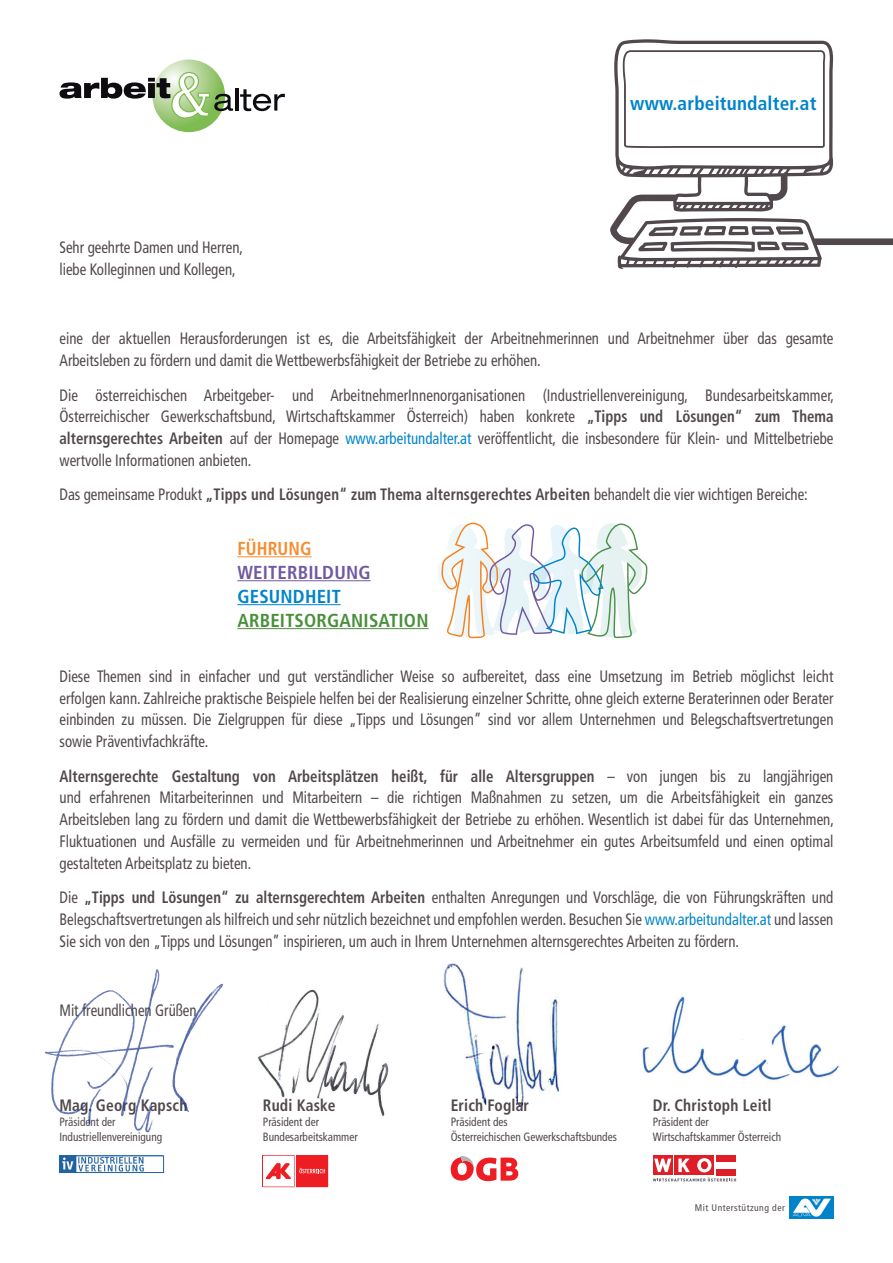
<style>
.page{position:relative;width:893px;height:1263px;background:#fff}
.page>*{position:absolute;margin:0;border:0;box-sizing:border-box;transform-origin:0 0}
.t1{font:700 condensed 19.2px "Frutiger LT Std";letter-spacing:.01em;color:#0084ca}
.t2{font:700 condensed 18.75px "Frutiger LT Std";letter-spacing:.01em;color:#49903b}
.t3{font:700 condensed 18.75px "Frutiger LT Std";letter-spacing:.01em;color:#7159a1}
.t4{font:700 condensed 18.75px "Frutiger LT Std";letter-spacing:.01em;color:#0084ca}
.t5{font:700 condensed 18.75px "Frutiger LT Std";letter-spacing:.01em;color:#f68c32;scale:.94 1}
.t6{font:condensed 16.5px/21.8px "Frutiger LT Std";color:#51484d;text-align:justify;scale:.9 1}
.t7{font:700 condensed 16.5px "Frutiger LT Std";letter-spacing:.01em;color:#51484d;scale:.94 1}
.t8{font:condensed 12px/15px "Frutiger LT Std";color:#51484d;scale:.94 1}
.t9{font:condensed 9.6px "Frutiger LT Std";letter-spacing:.05em;color:#51484d}
.s1{font-weight:700}
.s2{color:#0084ca}
</style>
<div class="page">
<img style="left:258px;top:989px;width:131px;height:127px">
<img style="left:443px;top:963px;width:117px;height:145px">
<svg style="left:152px;top:60px;width:73px;height:72px"></svg>
<hr style="left:235px;top:88px;width:3px;height:23px;background:#0e0b11">
<svg style="left:240px;top:89px;width:45px;height:22px"></svg>
<svg style="left:60px;top:71px;width:173px;height:49px"></svg>
<svg style="left:610px;top:39px;width:283px;height:230px"></svg>
<svg style="left:622px;top:49px;width:204px;height:100px"></svg>
<svg style="left:618px;top:221px;width:202px;height:45px"></svg>
<svg style="left:438px;top:523px;width:210px;height:115px"></svg>
<hr style="left:237px;top:556px;width:75px;height:1px;background:#f68c32">
<hr style="left:237px;top:580px;width:134px;height:1px;background:#7159a1">
<hr style="left:237px;top:604px;width:104px;height:1px;background:#0084ca">
<hr style="left:237px;top:628px;width:191px;height:1px;background:#49903b">
<img style="left:789px;top:1196px;width:44px;height:22px">
<div style="left:716px;top:1155px;width:20px;height:7px;background:#e01e27"></div>
<div style="left:674px;top:1155px;width:19px;height:20px;background:#e01e27"></div>
<div style="left:653px;top:1155px;width:20px;height:20px;background:#e01e27"></div>
<div style="left:694px;top:1155px;width:20px;height:20px;background:#e01e27"></div>
<svg style="left:653px;top:1158px;width:83px;height:23px"></svg>
<div style="left:701px;top:1162px;width:6px;height:7px;background:#e01e27;border-radius:50%"></div>
<div style="left:701px;top:1161px;width:7px;height:8px;border:1px solid #e01e27;border-radius:50%"></div>
<div style="left:297px;top:1155px;width:31px;height:32px;background:#ee1d23"></div>
<svg style="left:265px;top:1163px;width:26px;height:16px"></svg>
<svg style="left:299px;top:1168px;width:26px;height:5px"></svg>
<svg style="left:451px;top:1156px;width:67px;height:25px"></svg>
<img style="left:62px;top:1157px;width:82px;height:14px">
<img style="left:44px;top:969px;width:180px;height:164px">
<img style="left:642px;top:996px;width:198px;height:84px">
<div style="left:60px;top:1155px;width:104px;height:18px;border:1px solid #1f64a0"></div>
<p class="t6" style="left:60px;top:237px;width:205px">Sehr geehrte Damen und Herren, liebe Kolleginnen und Kollegen,</p>
<p class="t1" style="left:630px;top:92px;width:188px">www.arbeitundalter.at</p>
<p class="t6" style="left:60px;top:328px;width:861px">eine der aktuellen Herausforderungen ist es, die Arbeitsfähigkeit der Arbeitnehmerinnen und Arbeitnehmer über das gesamte<br>Arbeitsleben zu fördern und damit die Wettbewerbsfähigkeit der Betriebe zu erhöhen.</p>
<p class="t6" style="left:60px;top:384px;width:862px">Die österreichischen Arbeitgeber- und ArbeitnehmerInnenorganisationen (Industriellenvereinigung, Bundesarbeitskammer, Österreichischer Gewerkschaftsbund, Wirtschaftskammer Österreich) haben konkrete <span class="s1">„Tipps und Lösungen“ zum Thema alternsgerechtes Arbeiten</span> auf der Homepage <span class="s2">www.arbeitundalter.at</span> veröffentlicht, die insbesondere für Klein- und Mittelbetriebe wertvolle Informationen anbieten.</p>
<p class="t6" style="left:60px;top:484px;width:833px">Das gemeinsame Produkt <span class="s1">„Tipps und Lösungen“ zum Thema alternsgerechtes Arbeiten</span> behandelt die vier wichtigen Bereiche:</p>
<p class="t5" style="left:237px;top:537px;width:81px">FÜHRUNG</p>
<p class="t3" style="left:237px;top:561px;width:135px">WEITERBILDUNG</p>
<p class="t4" style="left:237px;top:585px;width:105px">GESUNDHEIT</p>
<p class="t2" style="left:237px;top:609px;width:193px">ARBEITSORGANISATION</p>
<p class="t6" style="left:60px;top:665px;width:861px">Diese Themen sind in einfacher und gut verständlicher Weise so aufbereitet, dass eine Umsetzung im Betrieb möglichst leicht erfolgen kann. Zahlreiche praktische Beispiele helfen bei der Realisierung einzelner Schritte, ohne gleich externe Beraterinnen oder Berater einbinden zu müssen. Die Zielgruppen für diese „Tipps und Lösungen” sind vor allem Unternehmen und Belegschaftsvertretungen sowie Präventivfachkräfte.</p>
<p class="t6" style="left:60px;top:765px;width:862px"><span class="s1">Alternsgerechte Gestaltung von Arbeitsplätzen heißt, für alle Altersgruppen</span> – von jungen bis zu langjährigen und erfahrenen Mitarbeiterinnen und Mitarbeitern – die richtigen Maßnahmen zu setzen, um die Arbeitsfähigkeit ein ganzes Arbeitsleben lang zu fördern und damit die Wettbewerbsfähigkeit der Betriebe zu erhöhen. Wesentlich ist dabei für das Unternehmen, Fluktuationen und Ausfälle zu vermeiden und für Arbeitnehmerinnen und Arbeitnehmer ein gutes Arbeitsumfeld und einen optimal gestalteten Arbeitsplatz zu bieten.</p>
<p class="t6" style="left:60px;top:886px;width:861px">Die <span class="s1">„Tipps und Lösungen“ zu alternsgerechtem Arbeiten</span> enthalten Anregungen und Vorschläge, die von Führungskräften und Belegschaftsvertretungen als hilfreich und sehr nützlich bezeichnet und empfohlen werden. Besuchen Sie <span class="s2">www.arbeitundalter.at</span> und lassen Sie sich von den „Tipps und Lösungen” inspirieren, um auch in Ihrem Unternehmen alternsgerechtes Arbeiten zu fördern.</p>
<p class="t6" style="left:60px;top:999px;width:154px">Mit freundlichen Grüßen</p>
<p class="t7" style="left:60px;top:1095px;width:138px">Mag. Georg Kapsch</p>
<p class="t8" style="left:60px;top:1114px;width:111px">Präsident der<br>Industriellenvereinigung</p>
<p class="t7" style="left:263px;top:1095px;width:79px">Rudi Kaske</p>
<p class="t8" style="left:263px;top:1114px;width:102px">Präsident der<br>Bundesarbeitskammer</p>
<p class="t7" style="left:451px;top:1095px;width:85px">Erich Foglar</p>
<p class="t8" style="left:451px;top:1114px;width:178px">Präsident des<br>Österreichischen Gewerkschaftsbundes</p>
<p class="t7" style="left:653px;top:1095px;width:128px">Dr. Christoph Leitl</p>
<p class="t8" style="left:653px;top:1114px;width:138px">Präsident der<br>Wirtschaftskammer Österreich</p>
<p class="t9" style="left:695px;top:1202px;width:92px">Mit Unterstützung der</p>
</div>
